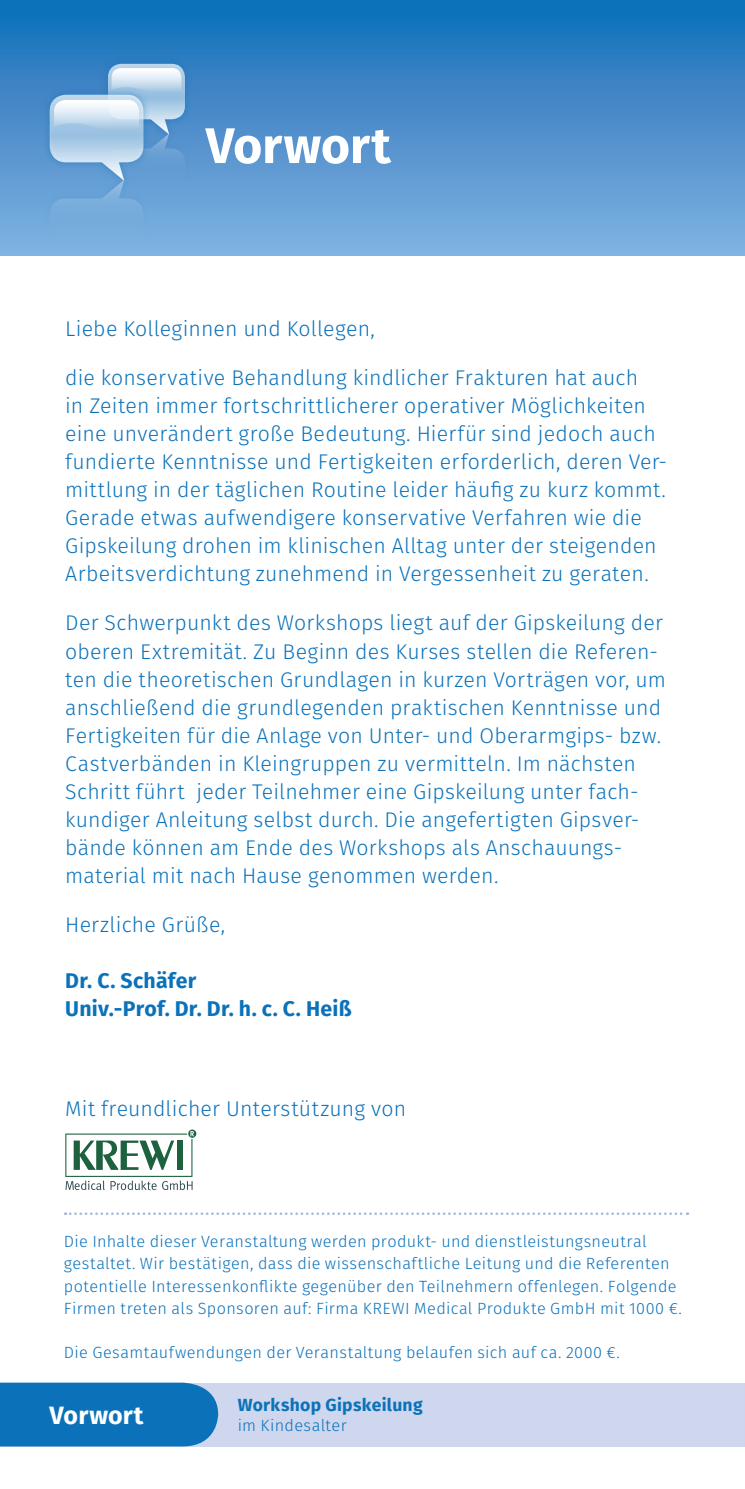
<style>
.page{position:relative;width:745px;height:1489px;background:#fff}
.page>*{position:absolute;margin:0;border:0;box-sizing:border-box;transform-origin:0 0}
.t1{font:700 50px "Fira Sans";letter-spacing:-.005em;color:#fff}
.t2{font:700 25px "Fira Sans";letter-spacing:.005em;color:#fff}
.t3{font:300 21.25px/28px "Fira Sans";letter-spacing:.01em;color:#0b72ba}
.t4{font:700 21.25px/28px "Fira Sans";letter-spacing:.015em;color:#0b72ba}
.t5{font:700 17.5px "Fira Sans";letter-spacing:.02em;color:#0b72ba}
.t6{font:300 16.25px/22.5px "Fira Sans";letter-spacing:.02em;color:#0b72ba}
</style>
<div class="page">
<div style="left:0;top:0;width:744px;height:255px;background:linear-gradient(to bottom,#106db7,#85b2e0)"></div>
<div style="left:100px;top:56px;width:92px;height:85px;background:#0b72ba;opacity:.5"></div>
<div style="left:100px;top:127px;width:92px;height:85px;background:#0b72ba;opacity:.5"></div>
<div style="left:42px;top:87px;width:109px;height:101px;background:#0b72ba;opacity:.5"></div>
<div style="left:42px;top:173px;width:109px;height:101px;background:#0b72ba;opacity:.5"></div>
<svg style="left:50px;top:64px;width:135px;height:202px;background:#8db9df"></svg>
<div style="left:0;top:1382px;width:744px;height:64px;background:#ced7ed"></div>
<div style="left:0;top:1382px;width:218px;height:64px;background:#0b72ba"></div>
<svg style="left:744px;top:1383px;width:1px;height:63px"></svg>
<svg style="left:65px;top:1129px;width:131px;height:60px"></svg>
<svg style="left:65px;top:1212px;width:622px;height:2px"></svg>
<h1 class="t1" style="left:206px;top:103px;width:186px">Vorwort</h1>
<p class="t3" style="left:65px;top:314px;width:311px">Liebe Kolleginnen und Kollegen,</p>
<p class="t3" style="left:65px;top:363px;width:603px">die konservative Behandlung kindlicher Frakturen hat auch<br>in Zeiten immer fortschrittlicherer operativer Möglichkeiten eine unverändert große Bedeutung. Hierfür sind jedoch auch fundierte Kenntnisse und Fertigkeiten erforderlich, deren Ver&shy;mittlung in der täglichen Routine leider häufig zu kurz kommt.<br>Gerade etwas aufwendigere konservative Verfahren wie die Gipskeilung drohen im klinischen Alltag unter der steigenden Arbeitsverdichtung zunehmend in Vergessenheit zu geraten.</p>
<p class="t3" style="left:65px;top:609px;width:601px">Der Schwerpunkt des Workshops liegt auf der Gipskeilung der oberen Extremität. Zu Beginn des Kurses stellen die Referen&shy;ten die theoretischen Grundlagen in kurzen Vorträgen vor, um anschließend die grundlegenden praktischen Kenntnisse und Fertigkeiten für die Anlage von Unter- und Oberarmgips- bzw.<br>Castverbänden in Kleingruppen zu vermitteln. Im nächsten Schritt führt jeder Teilnehmer eine Gipskeilung unter fach&shy;kundiger Anleitung selbst durch. Die angefertigten Gipsver&shy;bände können am Ende des Workshops als Anschauungs&shy;material mit nach Hause genommen werden.</p>
<p class="t3" style="left:65px;top:910px;width:161px">Herzliche Grüße,</p>
<p class="t4" style="left:65px;top:965px;width:287px">Dr. C. Schäfer<br>Univ.-Prof. Dr. Dr. h. c. C. Heiß</p>
<p class="t3" style="left:65px;top:1094px;width:342px">Mit freundlicher Unterstützung von</p>
<p class="t6" style="left:64px;top:1229px;width:619px">Die Inhalte dieser Veranstaltung werden produkt- und dienstleistungsneutral gestaltet. Wir bestätigen, dass die wissenschaftliche Leitung und die Referenten potentielle Interessenkonflikte gegenüber den Teilnehmern offenlegen. Folgende Firmen treten als Sponsoren auf: Firma KREWI Medical Produkte GmbH mit 1000 €.</p>
<p class="t6" style="left:64px;top:1340px;width:557px">Die Gesamtaufwendungen der Veranstaltung belaufen sich auf ca. 2000 €.</p>
<p class="t2" style="left:50px;top:1394px;width:95px">Vorwort</p>
<p class="t5" style="left:237px;top:1390px;width:186px">Workshop Gipskeilung</p>
<p class="t6" style="left:237px;top:1414px;width:110px">im Kindesalter</p>
</div>
